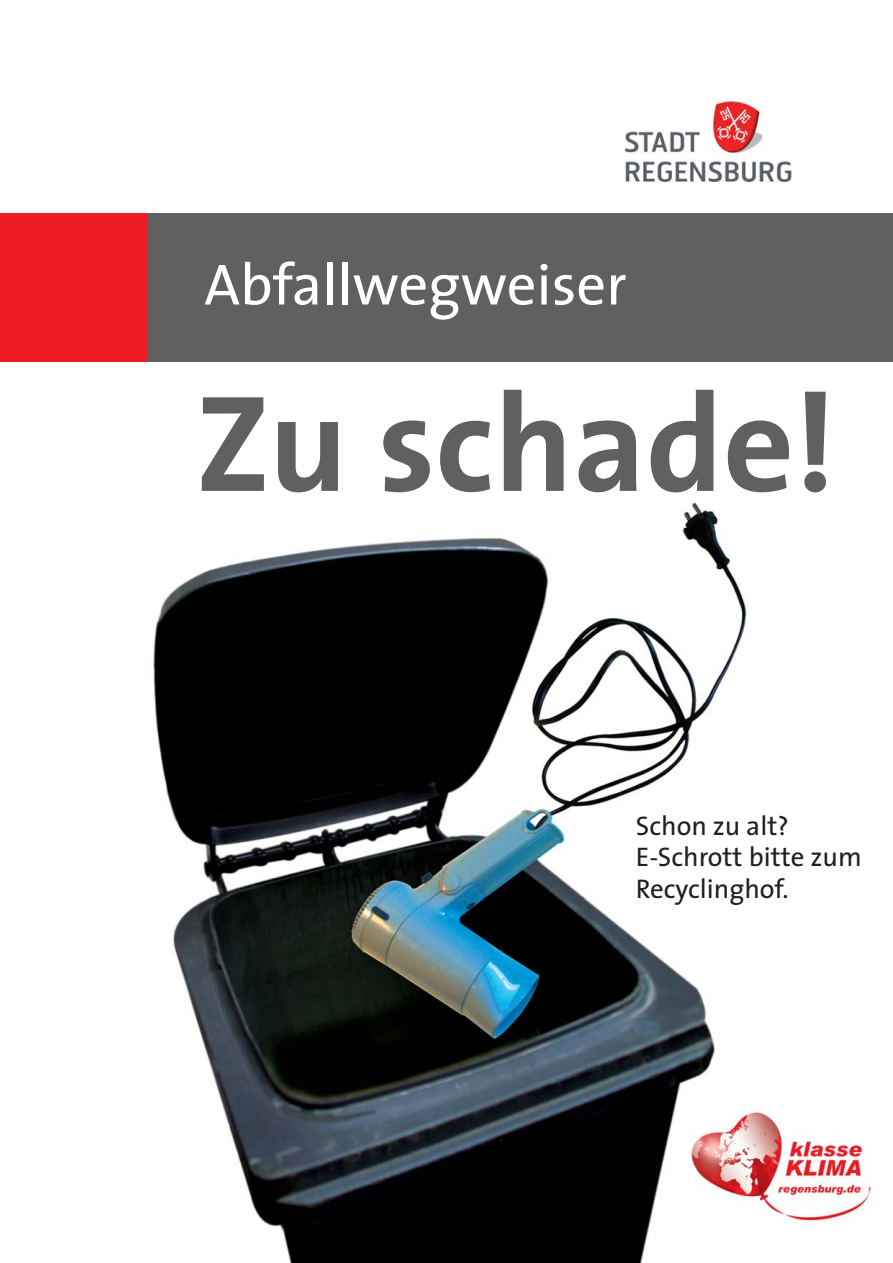
<style>
.page{position:relative;width:893px;height:1263px;background:#fff}
.page>*{position:absolute;margin:0;border:0;box-sizing:border-box;transform-origin:0 0}
.t1{font:700 138.6px "The Sans";color:#5f6062}
.t2{font:58.5px "The Sans";color:#fff}
.t3{font:27px/31.5px "The Sans";color:#231f20}
</style>
<div class="page">
<img style="left:153px;top:502px;width:594px;height:761px">
<div style="left:0;top:213px;width:149px;height:148px;background:#ed1c24"></div>
<div style="left:149px;top:213px;width:744px;height:148px;background:#5f6062"></div>
<img style="left:625px;top:101px;width:166px;height:80px">
<img style="left:689px;top:1110px;width:183px;height:114px">
<h2 class="t2" style="left:204px;top:262px;width:424px">Abfallwegweiser</h2>
<h1 class="t1" style="left:196px;top:390px;width:642px">Zu schade!</h1>
<p class="t3" style="left:636px;top:812px;width:227px">Schon zu alt?<br>E-Schrott bitte zum<br>Recyclinghof.</p>
</div>
